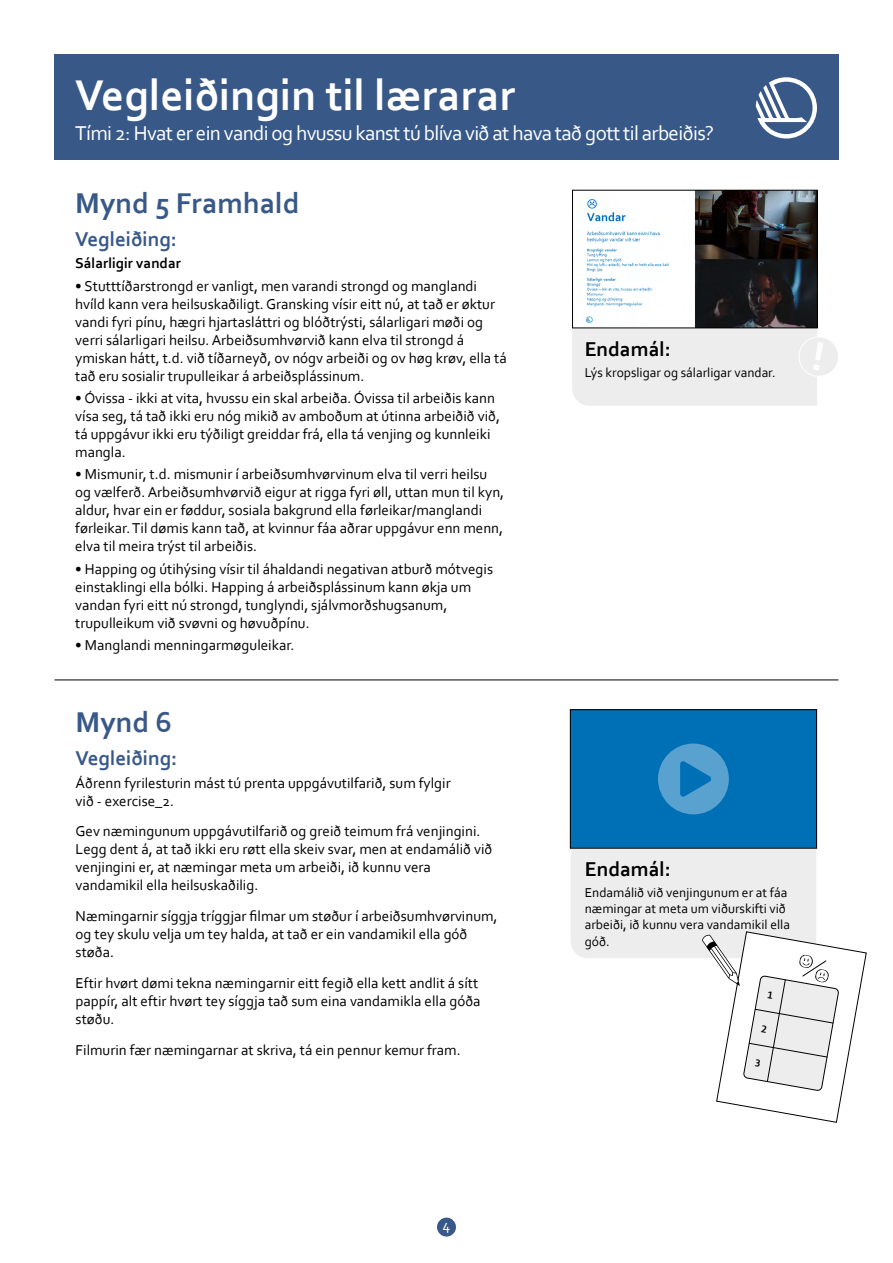
<style>
.page{position:relative;width:893px;height:1263px;background:#fff}
.page>*{position:absolute;margin:0;border:0;box-sizing:border-box;transform-origin:0 0}
.Lärarhandledning_H1{font:700 45px "Corbel";color:#fff}
.Bild_Rubrik_H2{font:700 30px "Corbel";color:#385988}
.Lektion_Rubrik_H1{font:21px "Corbel";letter-spacing:-.03em;color:#fff}
.Instruktion_Rubrik_H{font:700 21px "Corbel";color:#385988}
.Syfte_Rubrik_H4{font:700 21px "Corbel";color:#000}
.Brödtext_P{font:15px/18px "Corbel";color:#000}
.Brödtext_P-2{font:700 15px "Corbel";color:#000}
.t1{font:15px "Corbel";color:#fff}
.Syfte_Brödtext_P{font:13.5px/16.2px "Corbel";color:#000}
</style>
<div class="page">
<hr style="left:54px;top:679px;width:784px;height:1px;background:#000">
<img style="left:585px;top:192px;width:231px;height:134px">
<div style="left:572px;top:190px;width:246px;height:138px;border:1px solid #000"></div>
<div style="left:572px;top:328px;width:266px;height:78px;background:#ededee"></div>
<div style="left:570px;top:710px;width:247px;height:138px;background:#0070b6"></div>
<div style="left:570px;top:709px;width:247px;height:139px;border:1px solid #000"></div>
<svg style="left:658px;top:743px;width:71px;height:71px"></svg>
<div style="left:437px;top:1217px;width:19px;height:19px;background:#385988;border-radius:50%"></div>
<div style="left:54px;top:54px;width:785px;height:106px;background:#385988"></div>
<svg style="left:756px;top:77px;width:61px;height:62px"></svg>
<svg style="left:571px;top:848px;width:296px;height:275px"></svg>
<h1 class="Lärarhandledning_H1" style="left:75px;top:67px;width:442px">Vegleiðingin til lærarar</h1>
<h1 class="Lektion_Rubrik_H1" style="left:75px;top:120px;width:640px">Tími 2: Hvat er ein vandi og hvussu kanst tú blíva við at hava tað gott til arbeiðis?</h1>
<h2 class="Bild_Rubrik_H2" style="left:75px;top:184px;width:226px">Mynd 5 Framhald</h2>
<h3 class="Instruktion_Rubrik_H" style="left:75px;top:226px;width:103px">Vegleiðing:</h3>
<p class="Brödtext_P-2" style="left:75px;top:254px;width:107px">Sálarligir vandar</p>
<p class="Brödtext_P" style="left:75px;top:276px;width:433px">• Stutttíðarstrongd er vanligt, men varandi strongd og manglandi hvíld kann vera heilsuskaðiligt. Gransking vísir eitt nú, at tað er øktur vandi fyri pínu, hægri hjartasláttri og blóðtrýsti, sálarligari møði og verri sálarligari heilsu. Arbeiðsumhvørvið kann elva til strongd á ymiskan hátt, t.d. við tíðarneyð, ov nógv arbeiði og ov høg krøv, ella tá tað eru sosialir trupulleikar á arbeiðsplássinum.</p>
<p class="Brödtext_P" style="left:75px;top:389px;width:426px">• Óvissa - ikki at vita, hvussu ein skal arbeiða. Óvissa til arbeiðis kann vísa seg, tá tað ikki eru nóg mikið av amboðum at útinna arbeiðið við, tá uppgávur ikki eru týðiligt greiddar frá, ella tá venjing og kunnleiki mangla.</p>
<p class="Brödtext_P" style="left:75px;top:465px;width:430px">• Mismunir, t.d. mismunir í arbeiðsumhvørvinum elva til verri heilsu og vælferð. Arbeiðsumhvørvið eigur at rigga fyri øll, uttan mun til kyn, aldur, hvar ein er føddur, sosiala bakgrund ella førleikar/manglandi førleikar. Til dømis kann tað, at kvinnur fáa aðrar uppgávur enn menn, elva til meira trýst til arbeiðis.</p>
<p class="Brödtext_P" style="left:75px;top:559px;width:419px">• Happing og útihýsing vísir til áhaldandi negativan atburð mótvegis einstaklingi ella bólki. Happing á arbeiðsplássinum kann økja um vandan fyri eitt nú strongd, tunglyndi, sjálvmorðshugsanum, trupulleikum við svøvni og høvuðpínu.</p>
<p class="Brödtext_P" style="left:75px;top:635px;width:221px">• Manglandi menningarmøguleikar.</p>
<h2 class="Bild_Rubrik_H2" style="left:76px;top:703px;width:98px">Mynd 6</h2>
<h3 class="Instruktion_Rubrik_H" style="left:76px;top:745px;width:103px">Vegleiðing:</h3>
<p class="Brödtext_P" style="left:76px;top:773px;width:377px">Áðrenn fyrilesturin mást tú prenta uppgávutilfarið, sum fylgir við - exercise_2.</p>
<p class="Brödtext_P" style="left:76px;top:822px;width:418px">Gev næmingunum uppgávutilfarið og greið teimum frá venjingini.<br>Legg dent á, at tað ikki eru røtt ella skeiv svar, men at endamálið við venjingini er, at næmingar meta um arbeiði, ið kunnu vera vandamikil ella heilsuskaðilig.</p>
<p class="Brödtext_P" style="left:76px;top:907px;width:423px">Næmingarnir síggja tríggjar filmar um støður í arbeiðsumhvørvinum, og tey skulu velja um tey halda, at tað er ein vandamikil ella góð støða.</p>
<p class="Brödtext_P" style="left:76px;top:973px;width:406px">Eftir hvørt dømi tekna næmingarnir eitt fegið ella kett andlit á sítt pappír, alt eftir hvørt tey síggja tað sum eina vandamikla ella góða støðu.</p>
<p class="Brödtext_P" style="left:76px;top:1040px;width:386px">Filmurin fær næmingarnar at skriva, tá ein pennur kemur fram.</p>
<p class="t1" style="left:443px;top:1215px;width:9px">4</p>
<h4 class="Syfte_Rubrik_H4" style="left:585px;top:336px;width:88px">Endamál:</h4>
<p class="Syfte_Brödtext_P" style="left:585px;top:364px;width:192px">Lýs kropsligar og sálarligar vandar.</p>
<h4 class="Syfte_Rubrik_H4" style="left:585px;top:856px;width:88px">Endamál:</h4>
<p class="Syfte_Brödtext_P" style="left:585px;top:884px;width:207px">Endamálið við venjingunum er at fáa næmingar at meta um viðurskifti við arbeiði, ið kunnu vera vandamikil ella góð.</p>
</div>
